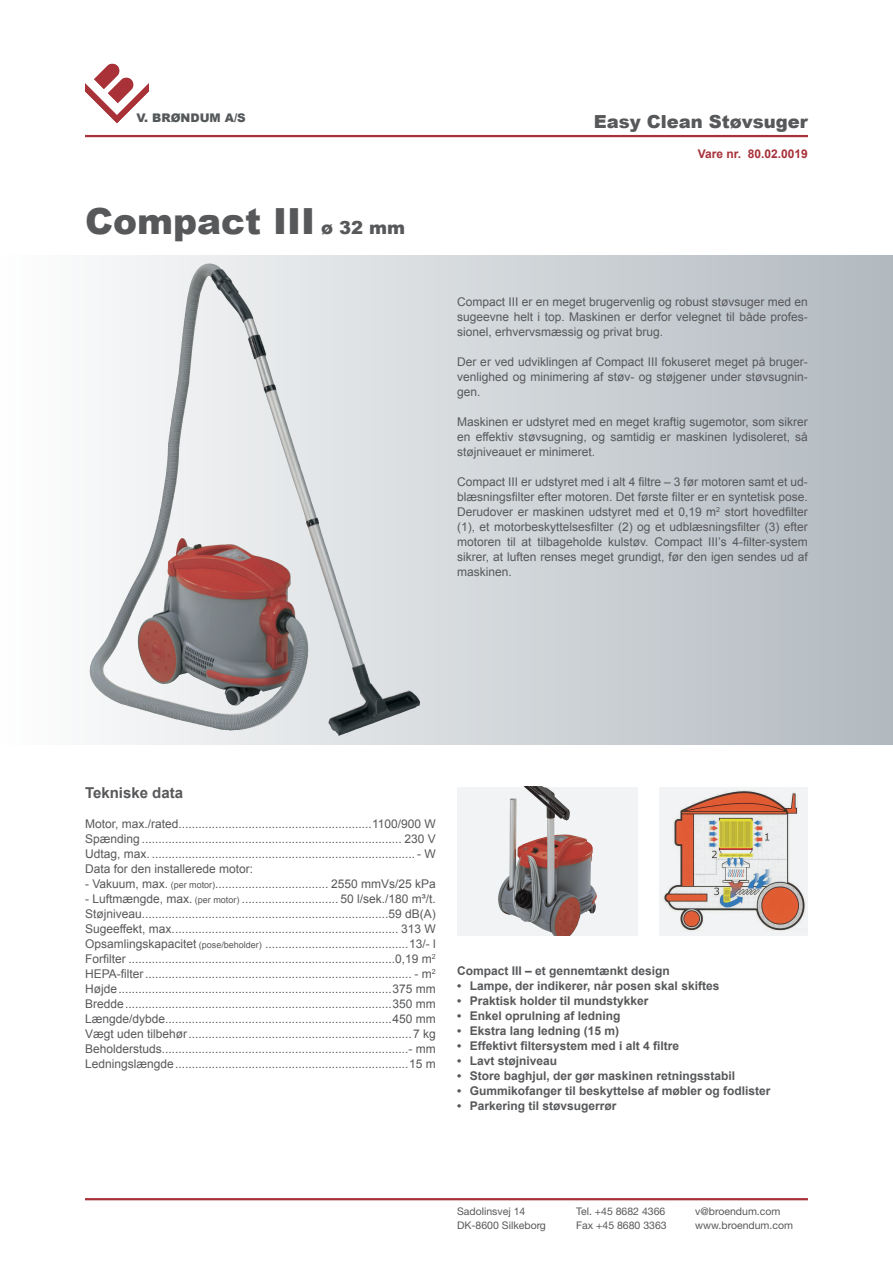
<style>
.page{position:relative;width:893px;height:1263px;background:#fff}
.page>*{position:absolute;margin:0;border:0;box-sizing:border-box;transform-origin:0 0}
.t1{font:900 36px "Arial";color:#57585a}
.t2{font:900 18px "Arial";color:#57585a}
.t3{font:700 15px "Arial";color:#57585a}
.t4{font:12px/15px "Arial";color:#57585a;text-align:justify}
.t5{font:700 12px "Arial";color:#57585a}
.t6{font:700 12px "Arial";color:#a93139}
.t7{font:900 11.85px "Arial";color:#54585a}
.t8{font:10.5px "Helvetica Neue LT Std";color:#57585a}
.s1{font-size:18px}
.s2{font-size:9px}
</style>
<div class="page">
<hr style="left:85px;top:135px;width:723px;height:2px;background:#a93139">
<hr style="left:85px;top:1198px;width:723px;height:2px;background:#a93139">
<svg style="left:85px;top:64px;width:64px;height:59px"></svg>
<svg style="left:89px;top:255px;width:804px;height:489px;background:#c9cccf"></svg>
<img style="left:145px;top:264px;width:65px;height:296px">
<div style="left:457px;top:787px;width:181px;height:148px;background:#f2f3f4"></div>
<img style="left:498px;top:787px;width:99px;height:148px">
<div style="left:659px;top:787px;width:149px;height:148px;background:#f2f3f4"></div>
<img style="left:663px;top:791px;width:142px;height:140px">
<p class="t7" style="left:137px;top:109px;width:111px">V. BRØNDUM A/S</p>
<h1 class="t1" style="left:85px;top:195px;width:322px">Compact III <span class="s1">ø 32 mm</span></h1>
<h2 class="t2" style="left:594px;top:108px;width:216px">Easy Clean Støvsuger</h2>
<p class="t6" style="left:698px;top:145px;width:112px">Vare nr. 80.02.0019</p>
<p class="t4" style="left:457px;top:295px;width:352px">Compact III er en meget brugervenlig og robust støvsuger med en sugeevne helt i top. Maskinen er derfor velegnet til både profes&shy;sionel, erhvervsmæssig og privat brug.</p>
<p class="t4" style="left:457px;top:355px;width:352px">Der er ved udviklingen af Compact III fokuseret meget på bruger&shy;venlighed og minimering af støv- og støjgener under støvsugnin&shy;gen.</p>
<p class="t4" style="left:457px;top:415px;width:352px">Maskinen er udstyret med en meget kraftig sugemotor, som sikrer en effektiv støvsugning, og samtidig er maskinen lydisoleret, så støjniveauet er minimeret.</p>
<p class="t4" style="left:457px;top:475px;width:352px">Compact III er udstyret med i alt 4 filtre – 3 før motoren samt et ud&shy;blæsningsfilter efter motoren. Det første filter er en syntetisk pose.<br>Derudover er maskinen udstyret med et 0,19 m<sup>2</sup> stort hovedfilter (1), et motorbeskyttelsesfilter (2) og et udblæsningsfilter (3) efter motoren til at tilbageholde kulstøv. Compact III’s 4-filter-system sikrer, at luften renses meget grundigt, før den igen sendes ud af maskinen.</p>
<p class="t3" style="left:85px;top:782px;width:100px">Tekniske data</p>
<p class="t4" style="left:85px;top:816px;width:352px">Motor, max./rated..........................................................1100/900 W Spænding .............................................................................. 230 V Udtag, max. ............................................................................... - W Data for den installerede motor:</p>
<p class="t4" style="left:85px;top:876px;width:352px">- Vakuum, max. <span class="s2">(per motor)</span>.................................. 2550 mmVs/25 kPa</p>
<p class="t4" style="left:85px;top:891px;width:352px">- Luftmængde, max. <span class="s2">(per motor)</span> ............................. 50 l/sek./180 m³/t.<br>Støjniveau..........................................................................59 dB(A)<br>Sugeeffekt, max.................................................................... 313 W Opsamlingskapacitet <span class="s2">(pose/beholder)</span> ...........................................13/- l Forfilter ................................................................................0,19 m<sup>2<br></sup>HEPA-filter................................................................................ - m<sup>2<br></sup>Højde..................................................................................375 mm Bredde................................................................................350 mm Længde/dybde....................................................................450 mm Vægt uden tilbehør...................................................................7 kg Beholderstuds..........................................................................- mm Ledningslængde......................................................................15 m</p>
<p class="t5" style="left:457px;top:963px;width:214px">Compact III – et gennemtænkt design</p>
<p class="t5" style="left:457px;top:978px;width:264px">• Lampe, der indikerer, når posen skal skiftes</p>
<p class="t5" style="left:457px;top:993px;width:193px">• Praktisk holder til mundstykker</p>
<p class="t5" style="left:457px;top:1008px;width:165px">• Enkel oprulning af ledning</p>
<p class="t5" style="left:457px;top:1023px;width:164px">• Ekstra lang ledning (15 m)</p>
<p class="t5" style="left:457px;top:1038px;width:224px">• Effektivt filtersystem med i alt 4 filtre</p>
<p class="t5" style="left:457px;top:1053px;width:102px">• Lavt støjniveau</p>
<p class="t5" style="left:457px;top:1068px;width:280px">• Store baghjul, der gør maskinen retningsstabil</p>
<p class="t5" style="left:457px;top:1083px;width:315px">• Gummikofanger til beskyttelse af møbler og fodlister</p>
<p class="t5" style="left:457px;top:1098px;width:161px">• Parkering til støvsugerrør</p>
<p class="t8" style="left:457px;top:1205px;width:70px">Sadolinsvej 14</p>
<p class="t8" style="left:576px;top:1205px;width:91px">Tel. +45 8682 4366</p>
<p class="t8" style="left:695px;top:1205px;width:87px">v@broendum.com</p>
<p class="t8" style="left:457px;top:1219px;width:90px">DK-8600 Silkeborg</p>
<p class="t8" style="left:576px;top:1219px;width:92px">Fax +45 8680 3363</p>
<p class="t8" style="left:695px;top:1219px;width:99px">www.broendum.com</p>
</div>
